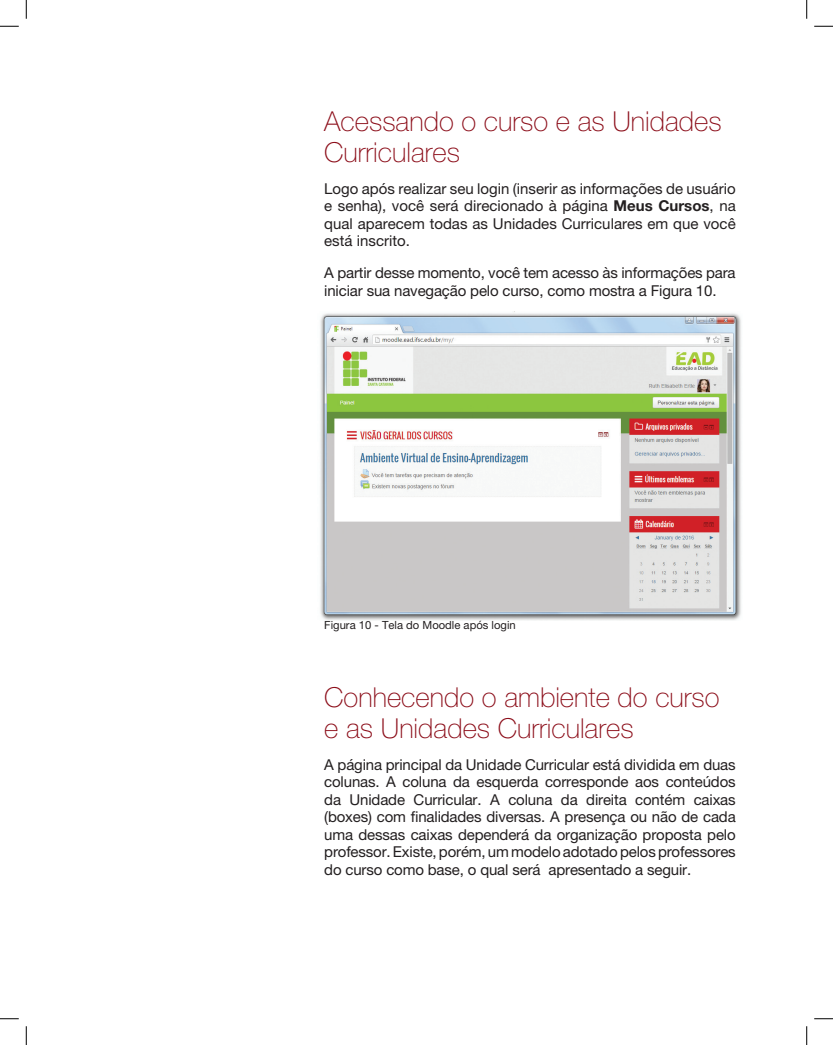
<style>
.page{position:relative;width:833px;height:1045px;background:#fff}
.page>*{position:absolute;margin:0;border:0;box-sizing:border-box;transform-origin:0 0}
.t1{font:100 27.5px/31.2px "Helvetica Neue LT Pro";color:#8b0c18}
.t2{font:15px/17.5px "Helvetica Neue LT Pro";letter-spacing:-.01em;color:#231f20;text-align:justify}
.t3{font:11.25px "Helvetica Neue LT Pro";color:#231f20}
.s1{font-weight:700}
</style>
<div class="page">
<img style="left:320px;top:311px;width:421px;height:309px">
<svg style="left:0;top:25px;width:19px;height:2px"></svg>
<svg style="left:814px;top:25px;width:18px;height:2px"></svg>
<svg style="left:0;top:1018px;width:19px;height:1px"></svg>
<svg style="left:814px;top:1018px;width:18px;height:1px"></svg>
<svg style="left:25px;top:0;width:2px;height:19px"></svg>
<svg style="left:25px;top:1026px;width:2px;height:19px"></svg>
<svg style="left:806px;top:0;width:1px;height:19px"></svg>
<svg style="left:806px;top:1026px;width:1px;height:19px"></svg>
<h1 class="t1" style="left:324px;top:105px;width:399px">Acessando o curso e as Unidades<br>Curriculares</h1>
<p class="t2" style="left:324px;top:180px;width:413px">Logo após realizar seu login (inserir as informações de usuário e senha), você será direcionado à página <span class="s1">Meus Cursos</span>, na qual aparecem todas as Unidades Curriculares em que você está inscrito.</p>
<p class="t2" style="left:324px;top:264px;width:412px">A partir desse momento, você tem acesso às informações para iniciar sua navegação pelo curso, como mostra a Figura 10.</p>
<p class="t3" style="left:324px;top:618px;width:193px">Figura 10 - Tela do Moodle após login</p>
<h1 class="t1" style="left:324px;top:681px;width:396px">Conhecendo o ambiente do curso e as Unidades Curriculares</h1>
<p class="t2" style="left:324px;top:755px;width:413px">A página principal da Unidade Curricular está dividida em duas colunas. A coluna da esquerda corresponde aos conteúdos da Unidade Curricular. A coluna da direita contém caixas (boxes) com finalidades diversas. A presença ou não de cada uma dessas caixas dependerá da organização proposta pelo professor. Existe, porém, um modelo adotado pelos professores do curso como base, o qual será apresentado a seguir.</p>
</div>
